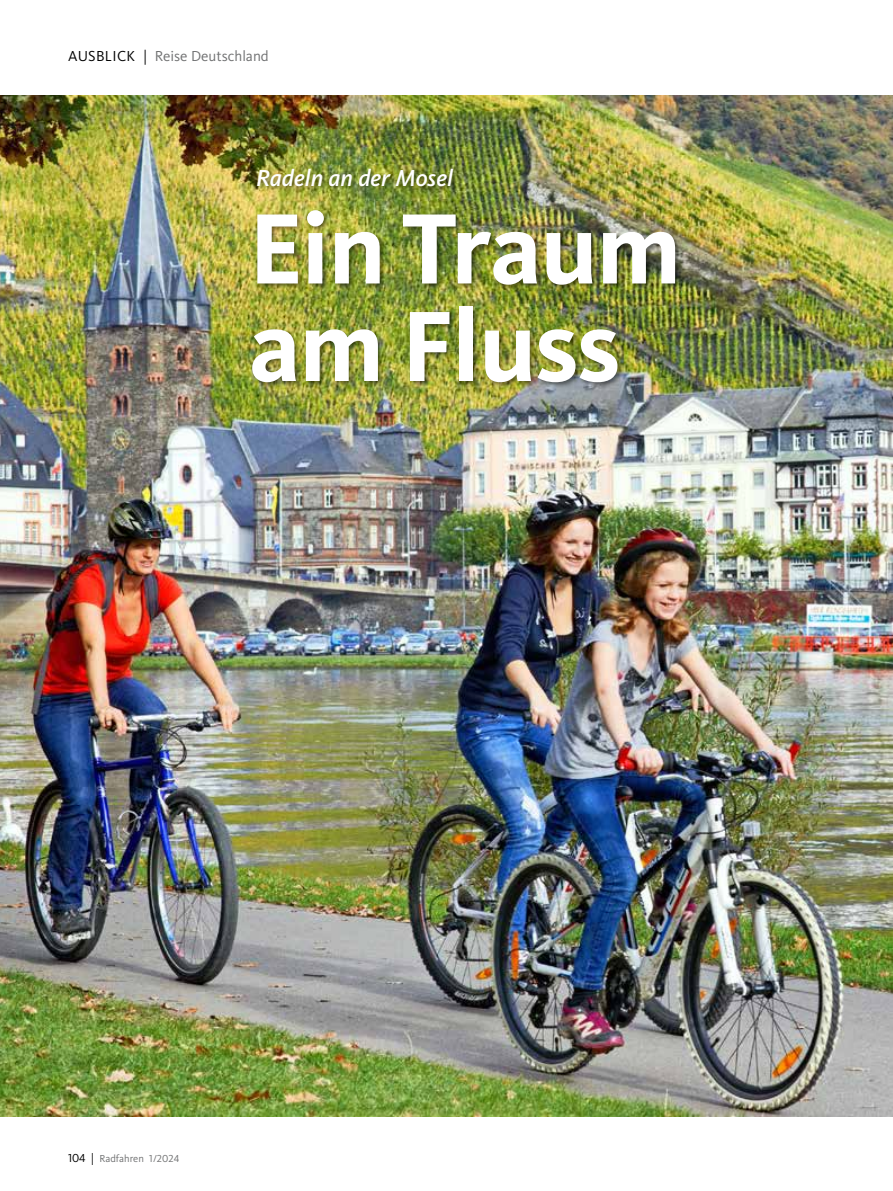
<style>
.page{position:relative;width:893px;height:1191px;background:#fff}
.page>*{position:absolute;margin:0;border:0;box-sizing:border-box;transform-origin:0 0}
.t1{font:700 103.5px/97.5px "Kievit OT";letter-spacing:-.02em;color:#fff}
.t2{font:italic 500 24px "Kievit OT";color:#fff}
.t3{font:15px "Kievit OT";color:#707172}
.t4{font:10.5px "Kievit OT";color:#707172}
.s1{color:#000}
.s2{font-size:12px;color:#000}
</style>
<div class="page">
<img style="left:0;top:96px;width:893px;height:1020px">
<div style="left:250px;top:166px;width:432px;height:222px;background:#000;opacity:.5"></div>
<p class="t3" style="left:68px;top:47px;width:202px"><span class="s1">AUSBLICK |</span> Reise Deutschland</p>
<h2 class="t2" style="left:256px;top:163px;width:198px">Radeln an der Mosel</h2>
<h1 class="t1" style="left:249px;top:199px;width:434px">Ein Traum am Fluss</h1>
<p class="t4" style="left:68px;top:1151px;width:113px"><span class="s2">104 |</span> Radfahren 1/2024</p>
</div>
